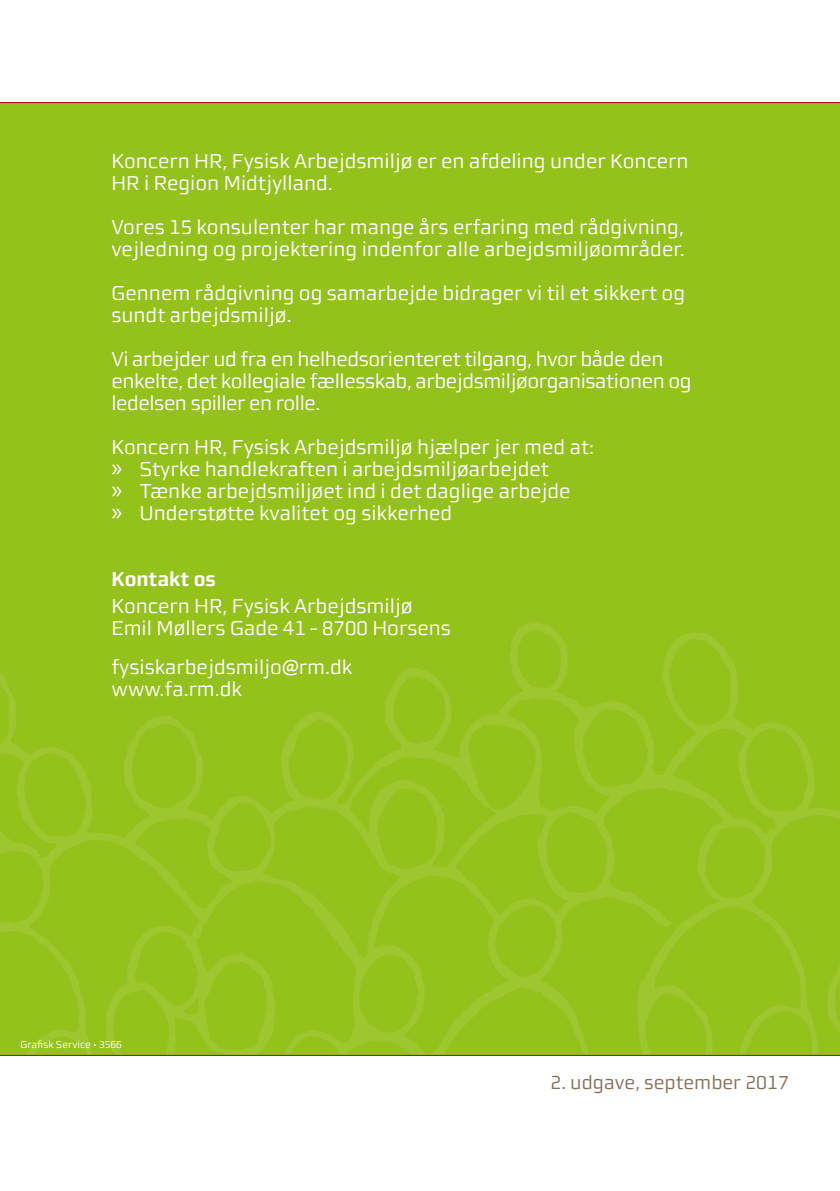
<style>
.page{position:relative;width:840px;height:1191px;background:#fff}
.page>*{position:absolute;margin:0;border:0;box-sizing:border-box;transform-origin:0 0}
.bt{font:20px/22px "midtsans";color:#fff}
.bt-2{font:20px/22px "midtsans";letter-spacing:-.02em;color:#fff}
.Afsender_2__linje{font:19px "midtsans";color:#84705d}
.bt-3{font:10px "midtsans";color:#fff}
.s1{font-family:"Myriad Pro";font-size:26px}
.s2{font-weight:700}
</style>
<div class="page">
<div style="left:0;top:102px;width:839px;height:952px;background:#94c11c"></div>
<svg style="left:0;top:622px;width:839px;height:432px"></svg>
<svg style="left:687px;top:631px;width:9px;height:2px"></svg>
<svg style="left:671px;top:692px;width:4px;height:7px"></svg>
<svg style="left:746px;top:746px;width:3px;height:7px"></svg>
<svg style="left:778px;top:923px;width:7px;height:9px"></svg>
<svg style="left:793px;top:1005px;width:6px;height:3px"></svg>
<svg style="left:192px;top:998px;width:5px;height:6px"></svg>
<hr style="left:0;top:102px;width:839px;height:1px;background:#95032d">
<hr style="left:0;top:1055px;width:839px;height:1px;background:#95032d">
<p class="bt" style="left:111px;top:150px;width:578px">Koncern HR, Fysisk Arbejdsmiljø er en afdeling under Koncern<br>HR i Region Midtjylland.</p>
<p class="bt" style="left:111px;top:216px;width:574px">Vores 15 konsulenter har mange års erfaring med rådgivning, vejledning og projektering indenfor alle arbejdsmiljøområder.</p>
<p class="bt" style="left:111px;top:282px;width:575px">Gennem rådgivning og samarbejde bidrager vi til et sikkert og sundt arbejdsmiljø.</p>
<p class="bt-2" style="left:111px;top:348px;width:581px">Vi arbejder ud fra en helhedsorienteret tilgang, hvor både den enkelte, det kollegiale fællesskab, arbejdsmiljøorganisationen og ledelsen spiller en rolle.</p>
<p class="bt" style="left:111px;top:436px;width:484px">Koncern HR, Fysisk Arbejdsmiljø hjælper jer med at:</p>
<p class="bt" style="left:111px;top:458px;width:439px"><span class="s1">»</span> Styrke handlekraften i arbejdsmiljøarbejdet</p>
<p class="bt" style="left:111px;top:480px;width:460px"><span class="s1">»</span> Tænke arbejdsmiljøet ind i det daglige arbejde</p>
<p class="bt" style="left:111px;top:502px;width:342px"><span class="s1">»</span> Understøtte kvalitet og sikkerhed</p>
<p class="bt" style="left:111px;top:566px;width:303px;line-height:26.4px"><span class="s2">Kontakt os<br></span>Koncern HR, Fysisk Arbejdsmiljø</p>
<p class="bt" style="left:111px;top:608px;width:341px;line-height:39.6px">Emil Møllers Gade 41 - 8700 Horsens fysiskarbejdsmiljo@rm.dk</p>
<p class="bt" style="left:111px;top:678px;width:132px">www.fa.rm.dk</p>
<p class="bt-3" style="left:20px;top:1039px;width:103px">Grafisk Service · 3566</p>
<p class="Afsender_2__linje" style="left:550px;top:1071px;width:240px">2. udgave, september 2017</p>
</div>
